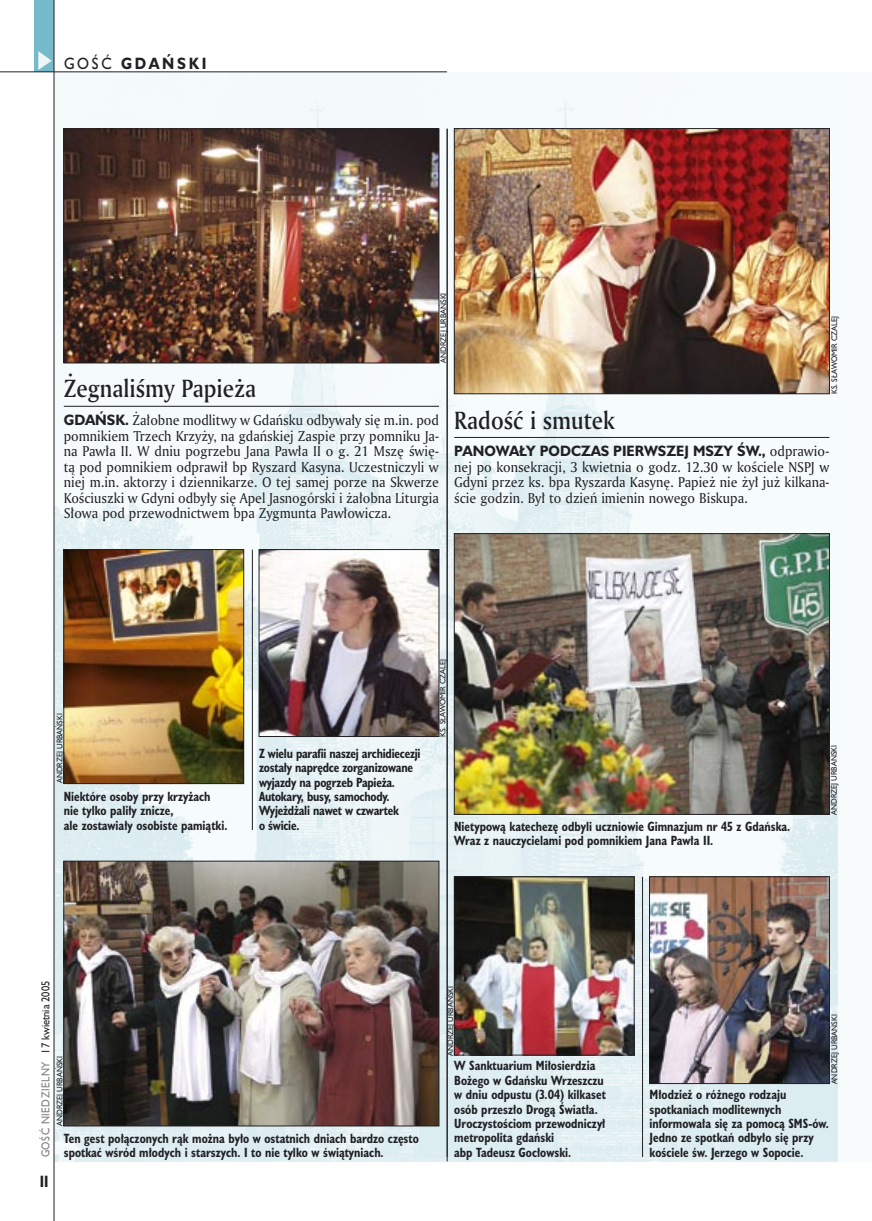
<style>
.page{position:relative;width:872px;height:1221px;background:#fff}
.page>*{position:absolute;margin:0;border:0;box-sizing:border-box;transform-origin:0 0}
._05d_tytyl_Kronika_AmMd_16_pt{font:24px "Amerigo Md PL";color:#212125;scale:.9 1}
._15a_temat_lewo{font:700 15px "Humanst 521 PL";letter-spacing:.2em;color:#212125;scale:.9 1}
._16_pagina_lewa{font:700 15px "Humanst 521 Cn PL";color:#212125;scale:.94 1}
._01_body_tekst{font:13.8px/15.6px "Amerigo PL";color:#212125;text-align:justify;scale:.94 1}
._09_podpis_zdjecia_HuCnB{font:700 12.3px/14.4px "Humanst 521 Cn PL";color:#212125;scale:.94 1}
._09_podpis_zdjecia_HuCnB-2{font:700 12.3px/14.4px "Humanst 521 Cn PL";letter-spacing:-.02em;color:#212125;scale:.94 1}
._18a_data_lewa_GOSC{font:10.5px "Humanst 521 PL";letter-spacing:.05em;color:#7f7f83;scale:.9 1}
._18_data_lewa{font:10.5px "Humanst 521 PL";color:#212125;scale:.9 1}
._09a_autor_zdjecia_Hu_5_pt{font:7.5px "Humanst 521 PL";color:#212125;scale:.94 1}
.s1{font-weight:400}
.s2{font-family:"Humanst 521 PL";font-weight:700}
</style>
<div class="page">
<div style="left:54px;top:72px;width:818px;height:1089px;background:#f7fbfc"></div>
<img style="left:55px;top:100px;width:782px;height:1061px">
<div style="left:35px;top:0;width:19px;height:72px;background:#75baca"></div>
<svg style="left:38px;top:51px;width:14px;height:19px"></svg>
<hr style="left:54px;top:0;width:1px;height:1220px;background:#212125">
<hr style="left:0;top:72px;width:447px;height:1px;background:#212125">
<hr style="left:447px;top:129px;width:1px;height:1032px;background:#212125">
<img style="left:261px;top:551px;width:176px;height:183px">
<div style="left:259px;top:549px;width:180px;height:187px;border:1px solid #212125"></div>
<img style="left:66px;top:862px;width:371px;height:262px">
<div style="left:64px;top:860px;width:375px;height:266px;border:1px solid #212125"></div>
<img style="left:651px;top:878px;width:176px;height:203px">
<div style="left:649px;top:876px;width:180px;height:207px;border:1px solid #212125"></div>
<img style="left:456px;top:130px;width:371px;height:262px">
<div style="left:454px;top:128px;width:375px;height:266px;border:1px solid #212125"></div>
<img style="left:66px;top:131px;width:371px;height:230px">
<div style="left:64px;top:129px;width:375px;height:234px;border:1px solid #212125"></div>
<img style="left:456px;top:535px;width:371px;height:277px">
<div style="left:454px;top:533px;width:375px;height:281px;border:1px solid #212125"></div>
<img style="left:456px;top:878px;width:176px;height:175px">
<div style="left:454px;top:876px;width:180px;height:179px;border:1px solid #212125"></div>
<img style="left:66px;top:551px;width:176px;height:230px">
<div style="left:64px;top:549px;width:180px;height:234px;border:1px solid #212125"></div>
<hr style="left:64px;top:406px;width:375px;height:1px;background:#212125">
<hr style="left:454px;top:437px;width:375px;height:1px;background:#212125">
<hr style="left:252px;top:549px;width:1px;height:281px;background:#212125">
<hr style="left:642px;top:876px;width:1px;height:280px;background:#212125">
<p class="_15a_temat_lewo" style="left:64px;top:53px;width:160px"><span class="s1">GOŚĆ</span> GDAŃSKI</p>
<p class="_05d_tytyl_Kronika_AmMd_16_pt" style="left:64px;top:372px;width:215px">Żegnaliśmy Papieża</p>
<p class="_09a_autor_zdjecia_Hu_5_pt" style="left:438px;top:362px;width:76px;rotate:-90deg">ANDRZEJ URBAŃSKI</p>
<p class="_09a_autor_zdjecia_Hu_5_pt" style="left:829px;top:394px;width:84px;rotate:-90deg">KS. SŁAWOMIR CZALEJ</p>
<p class="_01_body_tekst" style="left:64px;top:412px;width:400px"><span class="s2">GDAŃSK.</span> Żałobne modlitwy w Gdańsku odbywały się m.in. pod pomnikiem Trzech Krzyży, na gdańskiej Zaspie przy pomniku Ja&shy;na Pawła II. W dniu pogrzebu Jana Pawła II o g. 21 Mszę świę&shy;tą pod pomnikiem odprawił bp Ryszard Kasyna. Uczestniczyli w niej m.in. aktorzy i dziennikarze. O tej samej porze na Skwerze Kościuszki w Gdyni odbyły się Apel Jasnogórski i żałobna Liturgia Słowa pod przewodnictwem bpa Zygmunta Pawłowicza.</p>
<p class="_05d_tytyl_Kronika_AmMd_16_pt" style="left:454px;top:404px;width:180px">Radość i smutek</p>
<p class="_01_body_tekst" style="left:454px;top:443px;width:400px"><span class="s2">PANOWAŁY PODCZAS PIERWSZEJ MSZY ŚW.,</span> odprawio&shy;nej po konsekracji, 3 kwietnia o godz. 12.30 w kościele NSPJ w Gdyni przez ks. bpa Ryszarda Kasynę. Papież nie żył już kilkana&shy;ście godzin. Był to dzień imienin nowego Biskupa.</p>
<p class="_09a_autor_zdjecia_Hu_5_pt" style="left:54px;top:783px;width:76px;rotate:-90deg">ANDRZEJ URBAŃSKI</p>
<p class="_09_podpis_zdjecia_HuCnB" style="left:64px;top:788px;width:176px">Niektóre osoby przy krzyżach nie tylko paliły znicze,<br>ale zostawiały osobiste pamiątki.</p>
<p class="_09_podpis_zdjecia_HuCnB-2" style="left:259px;top:745px;width:173px">Z wielu parafii naszej archidiecezji zostały naprędce zorganizowane wyjazdy na pogrzeb Papieża.<br>Autokary, busy, samochody.<br>Wyjeżdżali nawet w czwartek<br>o świcie.</p>
<p class="_09a_autor_zdjecia_Hu_5_pt" style="left:437px;top:736px;width:84px;rotate:-90deg">KS. SŁAWOMIR CZALEJ</p>
<p class="_09_podpis_zdjecia_HuCnB" style="left:454px;top:818px;width:359px">Nietypową katechezę odbyli uczniowie Gimnazjum nr 45 z Gdańska.<br>Wraz z nauczycielami pod pomnikiem Jana Pawła II.</p>
<p class="_09a_autor_zdjecia_Hu_5_pt" style="left:829px;top:814px;width:76px;rotate:-90deg">ANDRZEJ URBAŃSKI</p>
<p class="_18_data_lewa" style="left:38px;top:1053px;width:82px;rotate:-90deg">17 kwietnia 2005</p>
<p class="_09a_autor_zdjecia_Hu_5_pt" style="left:54px;top:1125px;width:76px;rotate:-90deg">ANDRZEJ URBAŃSKI</p>
<p class="_18a_data_lewa_GOSC" style="left:38px;top:1157px;width:108px;rotate:-90deg">GOŚĆ NIEDZIELNY</p>
<p class="_09_podpis_zdjecia_HuCnB" style="left:64px;top:1130px;width:379px">Ten gest połączonych rąk można było w ostatnich dniach bardzo często spotkać wśród młodych i starszych. I to nie tylko w świątyniach.</p>
<p class="_16_pagina_lewa" style="left:40px;top:1170px;width:11px">II</p>
<p class="_09a_autor_zdjecia_Hu_5_pt" style="left:445px;top:1055px;width:76px;rotate:-90deg">ANDRZEJ URBAŃSKI</p>
<p class="_09_podpis_zdjecia_HuCnB" style="left:454px;top:1058px;width:163px">W Sanktuarium Miłosierdzia<br>Bożego w Gdańsku Wrzeszczu w dniu odpustu (3.04) kilkaset osób przeszło Drogą Światła.<br>Uroczystościom przewodniczył metropolita gdański<br>abp Tadeusz Gocłowski.</p>
<p class="_09a_autor_zdjecia_Hu_5_pt" style="left:829px;top:1084px;width:76px;rotate:-90deg">ANDRZEJ URBAŃSKI</p>
<p class="_09_podpis_zdjecia_HuCnB" style="left:649px;top:1087px;width:192px">Młodzież o różnego rodzaju spotkaniach modlitewnych informowała się za pomocą SMS-ów.<br>Jedno ze spotkań odbyło się przy kościele św. Jerzego w Sopocie.</p>
</div>
